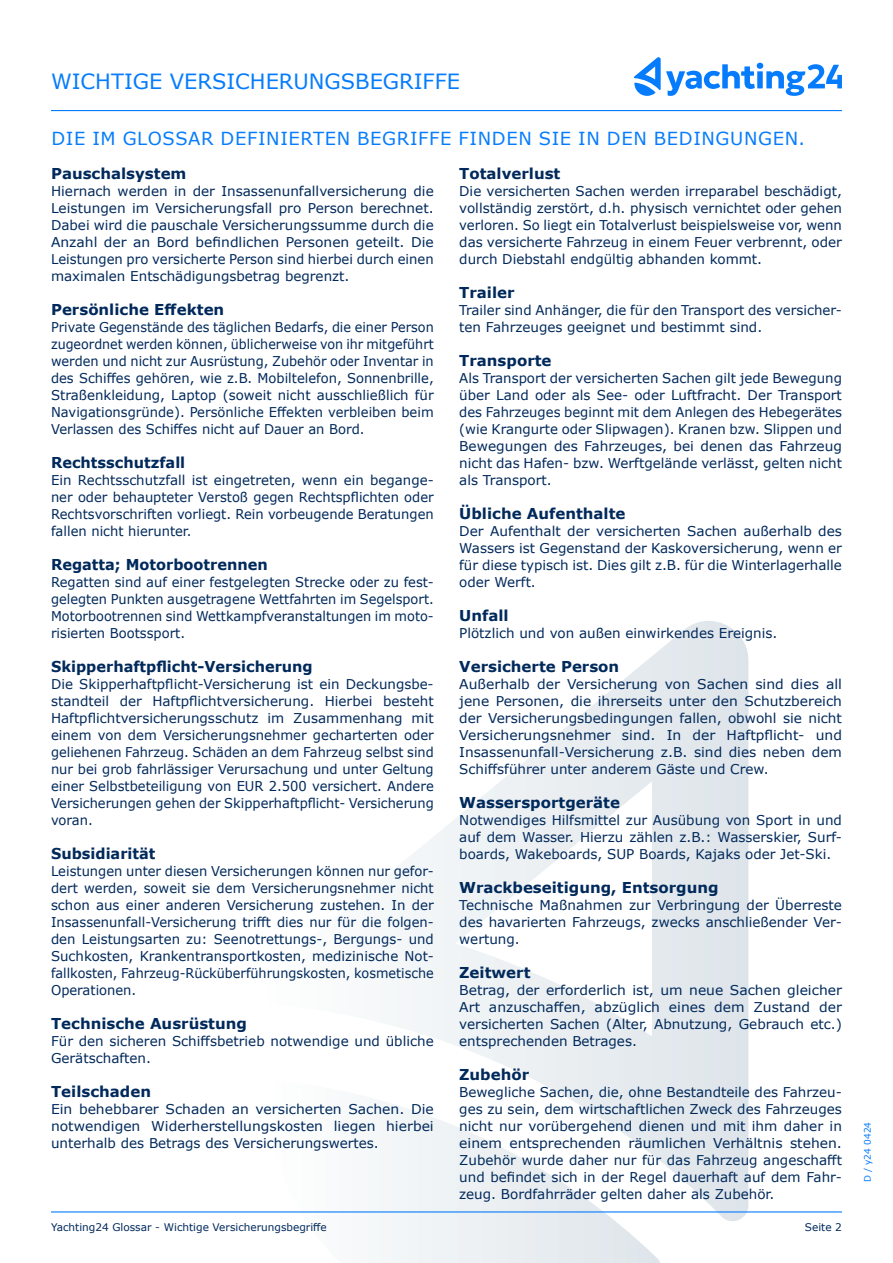
<style>
.page{position:relative;width:893px;height:1263px;background:#fff}
.page>*{position:absolute;margin:0;border:0;box-sizing:border-box;transform-origin:0 0}
.t1{font:21px "Verdana";color:#067cfc}
.Headline{font:18px "Verdana";letter-spacing:.035em;color:#067cfc}
.Subline{font:700 15px "Verdana";color:#00295b}
.Copy_Blocksatz{font:13.5px/17px "Verdana";color:#00295b;text-align:justify}
.Copy_Blocksatz-2{font:13.5px/17px "Verdana";color:#00295b;text-align:justify;scale:.95 1}
.t2{font:10.5px "Verdana";color:#00295b}
.t3{font:9px "Verdana";color:#067cfc}
</style>
<div class="page">
<svg style="left:379px;top:1221px;width:281px;height:42px"></svg>
<svg style="left:253px;top:621px;width:495px;height:600px"></svg>
<hr style="left:51px;top:1211px;width:791px;height:1px;background:#067cfc">
<hr style="left:51px;top:110px;width:791px;height:1px;background:#067cfc">
<svg style="left:634px;top:57px;width:208px;height:39px"></svg>
<h1 class="t1" style="left:51px;top:67px;width:411px">WICHTIGE VERSICHERUNGSBEGRIFFE</h1>
<p class="Headline" style="left:51px;top:126px;width:755px">DIE IM GLOSSAR DEFINIERTEN BEGRIFFE FINDEN SIE IN DEN BEDINGUNGEN.</p>
<p class="Subline" style="left:51px;top:163px;width:137px">Pauschalsystem</p>
<p class="Copy_Blocksatz" style="left:51px;top:182px;width:384px">Hiernach werden in der Insassenunfallversicherung die Leistungen im Versicherungsfall pro Person berechnet.<br>Dabei wird die pauschale Versicherungssumme durch die Anzahl der an Bord befindlichen Personen geteilt. Die Leistungen pro versicherte Person sind hierbei durch einen maximalen Entschädigungsbetrag begrenzt.</p>
<p class="Subline" style="left:51px;top:299px;width:175px">Persönliche Effekten</p>
<p class="Copy_Blocksatz-2" style="left:51px;top:318px;width:404px">Private Gegenstände des täglichen Bedarfs, die einer Person zugeordnet werden können, üblicherweise von ihr mitgeführt werden und nicht zur Ausrüstung, Zubehör oder Inventar in des Schiffes gehören, wie z.B. Mobiltelefon, Sonnenbrille, Straßenkleidung, Laptop (soweit nicht ausschließlich für Navigationsgründe). Persönliche Effekten verbleiben beim Verlassen des Schiffes nicht auf Dauer an Bord.</p>
<p class="Subline" style="left:51px;top:452px;width:136px">Rechtsschutzfall</p>
<p class="Copy_Blocksatz" style="left:51px;top:471px;width:384px">Ein Rechtsschutzfall ist eingetreten, wenn ein begange&shy;ner oder behaupteter Verstoß gegen Rechtspflichten oder Rechtsvorschriften vorliegt. Rein vorbeugende Beratungen fallen nicht hierunter.</p>
<p class="Subline" style="left:51px;top:554px;width:218px">Regatta; Motorbootrennen</p>
<p class="Copy_Blocksatz" style="left:51px;top:573px;width:384px">Regatten sind auf einer festgelegten Strecke oder zu fest&shy;gelegten Punkten ausgetragene Wettfahrten im Segelsport.<br>Motorbootrennen sind Wettkampfveranstaltungen im moto&shy;risierten Bootssport.</p>
<p class="Subline" style="left:51px;top:656px;width:263px">Skipperhaftpflicht-Versicherung</p>
<p class="Copy_Blocksatz" style="left:51px;top:675px;width:384px">Die Skipperhaftpflicht-Versicherung ist ein Deckungsbe&shy;standteil der Haftpflichtversicherung. Hierbei besteht Haftpflichtversicherungsschutz im Zusammenhang mit einem von dem Versicherungsnehmer gecharterten oder geliehenen Fahrzeug. Schäden an dem Fahrzeug selbst sind nur bei grob fahrlässiger Verursachung und unter Geltung einer Selbstbeteiligung von EUR 2.500 versichert. Andere Versicherungen gehen der Skipperhaftpflicht- Versicherung voran.</p>
<p class="Subline" style="left:51px;top:843px;width:106px">Subsidiarität</p>
<p class="Copy_Blocksatz" style="left:51px;top:862px;width:384px">Leistungen unter diesen Versicherungen können nur gefor&shy;dert werden, soweit sie dem Versicherungsnehmer nicht schon aus einer anderen Versicherung zustehen. In der Insassenunfall-Versicherung trifft dies nur für die folgen&shy;den Leistungsarten zu: Seenotrettungs-, Bergungs- und Suchkosten, Krankentransportkosten, medizinische Not&shy;fallkosten, Fahrzeug-Rücküberführungskosten, kosmetische Operationen.</p>
<p class="Subline" style="left:51px;top:1013px;width:197px">Technische Ausrüstung</p>
<p class="Copy_Blocksatz" style="left:51px;top:1032px;width:384px">Für den sicheren Schiffsbetrieb notwendige und übliche<br>Gerätschaften.</p>
<p class="Subline" style="left:51px;top:1081px;width:101px">Teilschaden</p>
<p class="Copy_Blocksatz" style="left:51px;top:1100px;width:384px">Ein behebbarer Schaden an versicherten Sachen. Die notwendigen Widerherstellungskosten liegen hierbei unterhalb des Betrags des Versicherungswertes.</p>
<p class="Subline" style="left:459px;top:163px;width:103px">Totalverlust</p>
<p class="Copy_Blocksatz" style="left:459px;top:182px;width:384px">Die versicherten Sachen werden irreparabel beschädigt, vollständig zerstört, d.h. physisch vernichtet oder gehen verloren. So liegt ein Totalverlust beispielsweise vor, wenn das versicherte Fahrzeug in einem Feuer verbrennt, oder durch Diebstahl endgültig abhanden kommt.</p>
<p class="Subline" style="left:459px;top:282px;width:57px">Trailer</p>
<p class="Copy_Blocksatz" style="left:459px;top:301px;width:384px">Trailer sind Anhänger, die für den Transport des versicher&shy;ten Fahrzeuges geeignet und bestimmt sind.</p>
<p class="Subline" style="left:459px;top:350px;width:94px">Transporte</p>
<p class="Copy_Blocksatz" style="left:459px;top:369px;width:384px">Als Transport der versicherten Sachen gilt jede Bewegung über Land oder als See- oder Luftfracht. Der Transport des Fahrzeuges beginnt mit dem Anlegen des Hebegerätes (wie Krangurte oder Slipwagen). Kranen bzw. Slippen und Bewegungen des Fahrzeuges, bei denen das Fahrzeug nicht das Hafen- bzw. Werftgelände verlässt, gelten nicht als Transport.</p>
<p class="Subline" style="left:459px;top:503px;width:168px">Übliche Aufenthalte</p>
<p class="Copy_Blocksatz" style="left:459px;top:522px;width:384px">Der Aufenthalt der versicherten Sachen außerhalb des Wassers ist Gegenstand der Kaskoversicherung, wenn er für diese typisch ist. Dies gilt z.B. für die Winterlagerhalle oder Werft.</p>
<p class="Subline" style="left:459px;top:605px;width:51px">Unfall</p>
<p class="Copy_Blocksatz" style="left:459px;top:624px;width:320px">Plötzlich und von außen einwirkendes Ereignis.</p>
<p class="Subline" style="left:459px;top:656px;width:162px">Versicherte Person</p>
<p class="Copy_Blocksatz" style="left:459px;top:675px;width:384px">Außerhalb der Versicherung von Sachen sind dies all jene Personen, die ihrerseits unter den Schutzbereich der Versicherungsbedingungen fallen, obwohl sie nicht Versicherungsnehmer sind. In der Haftpflicht- und Insassenunfall-Versicherung z.B. sind dies neben dem Schiffsführer unter anderem Gäste und Crew.</p>
<p class="Subline" style="left:459px;top:792px;width:162px">Wassersportgeräte</p>
<p class="Copy_Blocksatz" style="left:459px;top:811px;width:384px">Notwendiges Hilfsmittel zur Ausübung von Sport in und auf dem Wasser. Hierzu zählen z.B.: Wasserskier, Surf&shy;boards, Wakeboards, SUP Boards, Kajaks oder Jet-Ski.</p>
<p class="Subline" style="left:459px;top:877px;width:261px">Wrackbeseitigung, Entsorgung</p>
<p class="Copy_Blocksatz" style="left:459px;top:896px;width:384px">Technische Maßnahmen zur Verbringung der Überreste des havarierten Fahrzeugs, zwecks anschließender Ver&shy;wertung.</p>
<p class="Subline" style="left:459px;top:962px;width:73px">Zeitwert</p>
<p class="Copy_Blocksatz" style="left:459px;top:981px;width:384px">Betrag, der erforderlich ist, um neue Sachen gleicher Art anzuschaffen, abzüglich eines dem Zustand der versicherten Sachen (Alter, Abnutzung, Gebrauch etc.) entsprechenden Betrages.</p>
<p class="Subline" style="left:459px;top:1064px;width:71px">Zubehör</p>
<p class="Copy_Blocksatz" style="left:459px;top:1083px;width:384px">Bewegliche Sachen, die, ohne Bestandteile des Fahrzeu&shy;ges zu sein, dem wirtschaftlichen Zweck des Fahrzeuges nicht nur vorübergehend dienen und mit ihm daher in einem entsprechenden räumlichen Verhältnis stehen.<br>Zubehör wurde daher nur für das Fahrzeug angeschafft und befindet sich in der Regel dauerhaft auf dem Fahr&shy;zeug. Bordfahrräder gelten daher als Zubehör.</p>
<p class="t2" style="left:51px;top:1220px;width:277px">Yachting24 Glossar - Wichtige Versicherungsbegriffe</p>
<p class="t2" style="left:805px;top:1220px;width:39px">Seite 2</p>
<p class="t3" style="left:861px;top:1182px;width:62px;rotate:-90deg">D / y24 0424</p>
</div>
